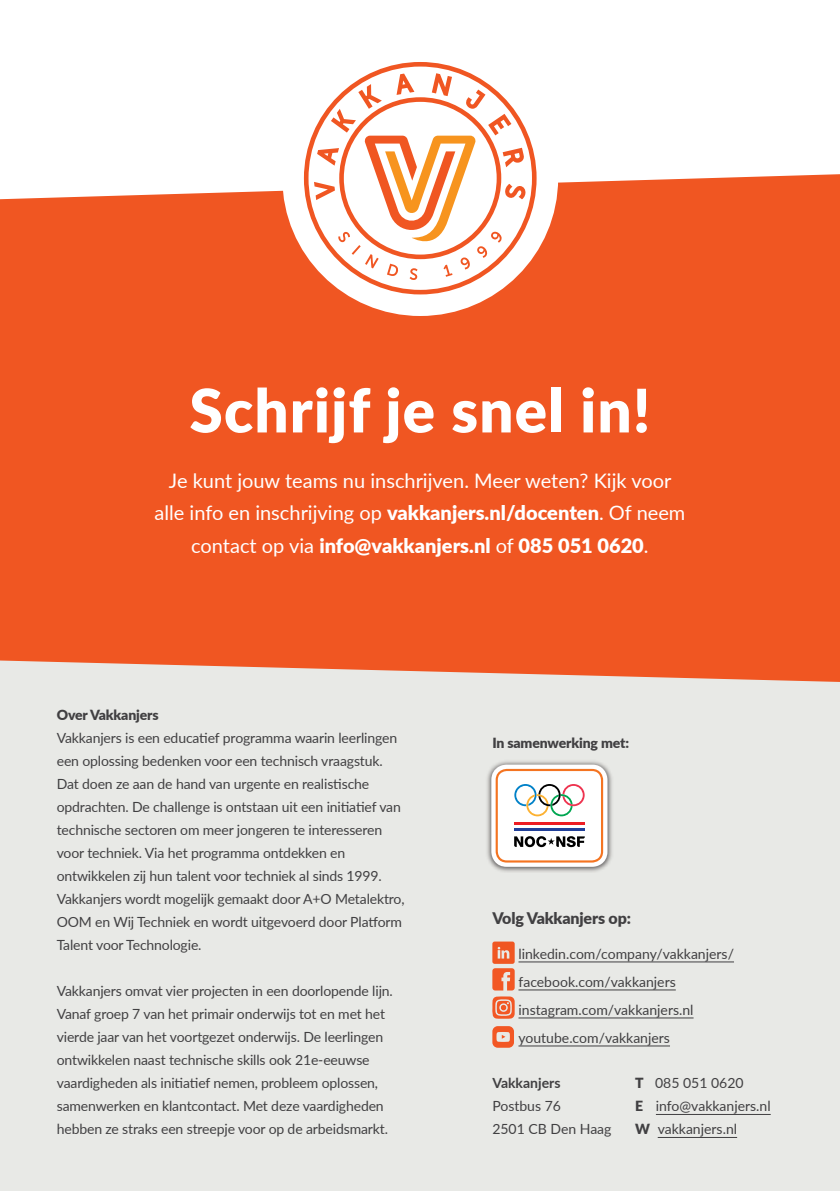
<style>
.page{position:relative;width:840px;height:1191px;background:#fff}
.page>*{position:absolute;margin:0;border:0;box-sizing:border-box;transform-origin:0 0}
.t1{font:900 60px "Lato";letter-spacing:.02em;color:#fff}
.t2{font:20px/32.4px "Lato";color:#fff;text-align:center}
.t3{font:900 16px "Lato";letter-spacing:-.01em;color:#414042}
.t4{font:14px/23px "Lato";letter-spacing:-.01em;color:#414042}
.t5{font:900 14px "Lato";letter-spacing:-.01em;color:#414042}
.t6{font:700 14px "Lato";color:#414042}
.s1{font-weight:900}
</style>
<div class="page">
<div style="left:0;top:174px;width:839px;height:486px;background:#f05622"></div>
<div style="left:0;top:660px;width:839px;height:531px;background:#e8e9e6"></div>
<hr style="left:655px;top:1114px;width:115px;height:1px;background:#414042">
<hr style="left:657px;top:1137px;width:79px;height:1px;background:#414042">
<div style="left:282px;top:40px;width:276px;height:276px;background:#fff;border-radius:50%"></div>
<svg style="left:304px;top:62px;width:232px;height:232px"></svg>
<svg style="left:314px;top:73px;width:211px;height:207px"></svg>
<hr style="left:518px;top:961px;width:215px;height:1px;background:#414042">
<hr style="left:518px;top:989px;width:157px;height:1px;background:#414042">
<hr style="left:518px;top:1017px;width:175px;height:1px;background:#414042">
<hr style="left:518px;top:1045px;width:151px;height:1px;background:#414042">
<svg style="left:492px;top:941px;width:22px;height:49px"></svg>
<svg style="left:491px;top:996px;width:23px;height:22px"></svg>
<svg style="left:492px;top:1026px;width:21px;height:21px"></svg>
<img style="left:485px;top:758px;width:128px;height:115px">
<svg style="left:491px;top:764px;width:116px;height:103px"></svg>
<h1 class="t1" style="left:189px;top:365px;width:462px">Schrijf je snel in!</h1>
<h2 class="t2" style="left:154px;top:463px;width:532px">Je kunt jouw teams nu inschrijven. Meer weten? Kijk voor alle info en inschrijving op <span class="s1">vakkanjers.nl/docenten</span>. Of neem contact op via <span class="s1">info@vakkanjers.nl</span> of <span class="s1">085 051 0620</span>.</h2>
<p class="t5" style="left:57px;top:704px;width:103px">Over Vakkanjers</p>
<p class="t4" style="left:57px;top:726px;width:349px">Vakkanjers is een educatief programma waarin leerlingen een oplossing bedenken voor een technisch vraagstuk.<br>Dat doen ze aan de hand van urgente en realistische opdrachten. De challenge is ontstaan uit een initiatief van technische sectoren om meer jongeren te interesseren voor techniek. Via het programma ontdekken en ontwikkelen zij hun talent voor techniek al sinds 1999.<br>Vakkanjers wordt mogelijk gemaakt door A+O Metalektro, OOM en Wij Techniek en wordt uitgevoerd door Platform Talent voor Technologie.</p>
<p class="t4" style="left:57px;top:979px;width:337px">Vakkanjers omvat vier projecten in een doorlopende lijn.<br>Vanaf groep 7 van het primair onderwijs tot en met het vierde jaar van het voortgezet onderwijs. De leerlingen ontwikkelen naast technische skills ook 21e-eeuwse vaardigheden als initiatief nemen, probleem oplossen, samenwerken en klantcontact. Met deze vaardigheden hebben ze straks een streepje voor op de arbeidsmarkt.</p>
<p class="t5" style="left:492px;top:732px;width:138px">In samenwerking met:</p>
<p class="t3" style="left:492px;top:906px;width:140px">Volg Vakkanjers op:</p>
<p class="t4" style="left:518px;top:939px;width:217px;line-height:28px">linkedin.com/company/vakkanjers/ facebook.com/vakkanjers instagram.com/vakkanjers.nl youtube.com/vakkanjers</p>
<p class="t6" style="left:492px;top:1072px;width:70px">Vakkanjers</p>
<p class="t4" style="left:492px;top:1094px;width:121px">Postbus 76<br>2501 CB Den Haag</p>
<p class="t4" style="left:634px;top:1071px;width:137px"><span class="s1">T</span> 085 051 0620<br><span class="s1">E</span> info@vakkanjers.nl<br><span class="s1">W</span> vakkanjers.nl</p>
</div>
